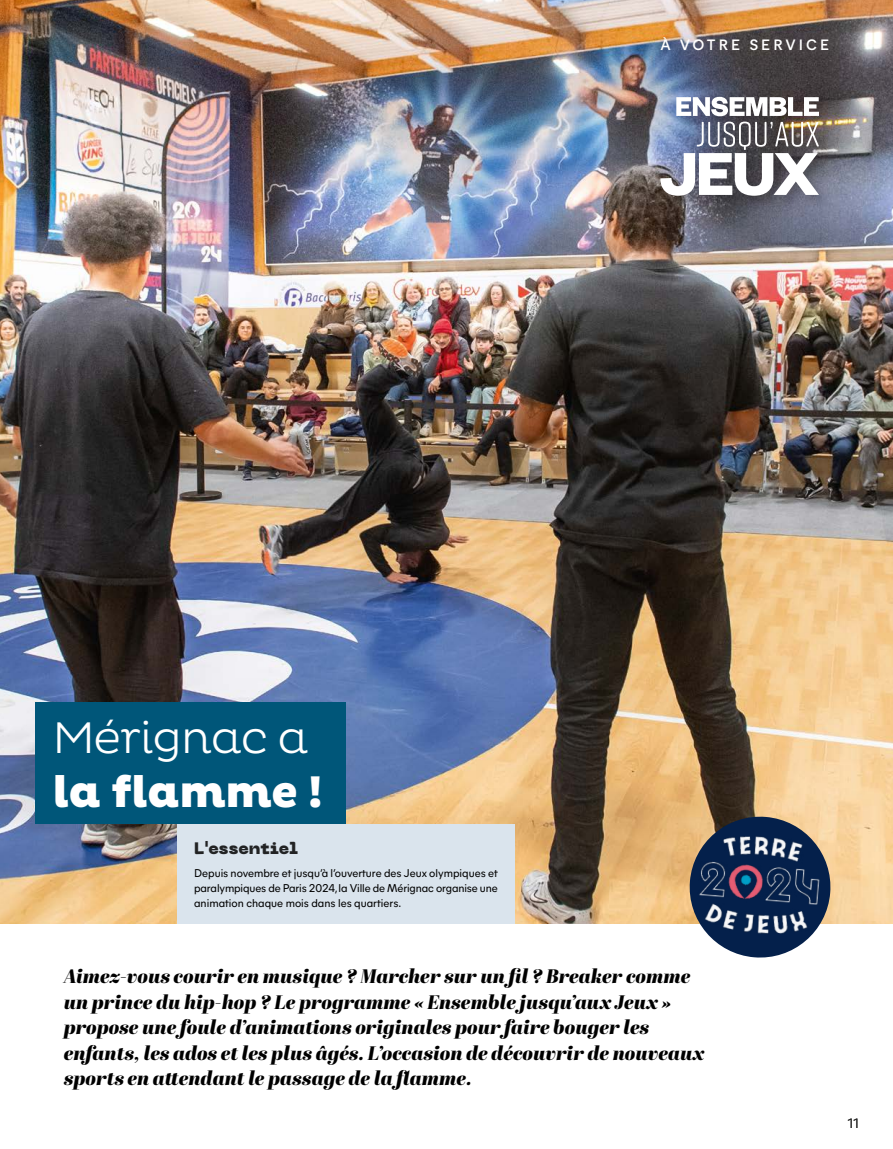
<style>
.page{position:relative;width:893px;height:1149px;background:#fff}
.page>*{position:absolute;margin:0;border:0;box-sizing:border-box;transform-origin:0 0}
.t1{font:300 45px "Pluto";letter-spacing:-.02em;color:#fff}
.t2{font:800 45px "Pluto";letter-spacing:-.02em;color:#fff}
.t3{font:italic 19.5px/25.5px "Abril Fatface";color:#000}
.t4{font:900 16.5px "Neue Machina";letter-spacing:.01em;color:#282827}
.t5{font:600 15px "Mier A";letter-spacing:.2em;color:#fff}
.t6{font:13.5px "Mier A";color:#282827}
.t7{font:11.25px/15px "Mier A";color:#000;text-align:justify}
</style>
<div class="page">
<img style="left:0;top:0;width:893px;height:923px">
<div style="left:35px;top:702px;width:311px;height:122px;background:#005679"></div>
<div style="left:177px;top:824px;width:338px;height:99px;background:#dae4ed"></div>
<svg style="left:687px;top:813px;width:146px;height:145px"></svg>
<img style="left:691px;top:822px;width:141px;height:121px">
<div style="left:659px;top:95px;width:174px;height:115px;background:#000;opacity:.2"></div>
<svg style="left:676px;top:97px;width:143px;height:19px"></svg>
<img style="left:660px;top:122px;width:159px;height:74px">
<p class="t5" style="left:660px;top:33px;width:170px">À VOTRE SERVICE</p>
<h1 class="t1" style="left:52px;top:712px;width:258px">Mérignac a</h1>
<h1 class="t2" style="left:52px;top:766px;width:272px">la flamme !</h1>
<p class="t4" style="left:194px;top:836px;width:105px">L'essentiel</p>
<p class="t7" style="left:194px;top:864px;width:305px">Depuis novembre et jusqu’à l’ouverture des Jeux olympiques et paralympiques de Paris 2024, la Ville de Mérignac organise une animation chaque mois dans les quartiers.</p>
<p class="t3" style="left:64px;top:962px;width:642px">Aimez-vous courir en musique ? Marcher sur un fil ? Breaker comme un prince du hip-hop ? Le programme « Ensemble jusqu’aux Jeux » propose une foule d’animations originales pour faire bouger les enfants, les ados et les plus âgés. L’occasion de découvrir de nouveaux sports en attendant le passage de la flamme.</p>
<p class="t6" style="left:848px;top:1112px;width:13px">11</p>
</div>
